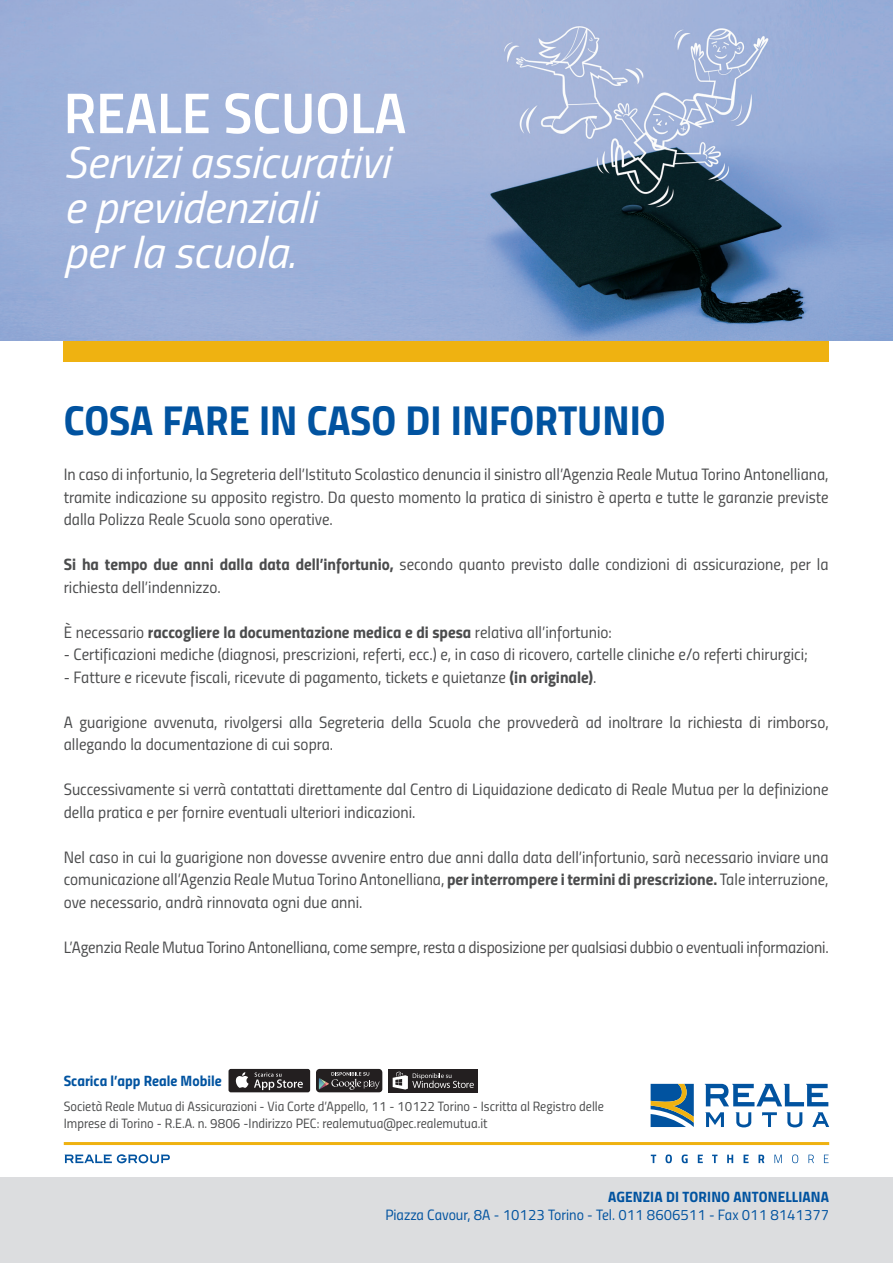
<style>
.page{position:relative;width:893px;height:1263px;background:#fff}
.page>*{position:absolute;margin:0;border:0;box-sizing:border-box;transform-origin:0 0}
.t1{font:57.6px "Titillium Semibold Upright";color:#fff}
.t2{font:italic 45px/45px "Titillium";color:#fff}
.t3{font:42px "Titillium Bold Upright";color:#0153a0}
.t4{font:16.5px/22.5px "Titillium Regular Upright";color:#4b4c4d}
.t5{font:16.5px "Titillium Bold Upright";color:#4b4c4d}
.t6{font:15px "Titillium Regular Upright";color:#0153a0}
.t7{font:15px "Titillium Bold Upright";letter-spacing:.005em;color:#0153a0}
.t8{font:13.5px/16.5px "Titillium Regular Upright";color:#4b4c4d}
.s1{font-family:"Titillium Bold Upright"}
.s2{font-family:"Titillium Regular Upright"}
</style>
<div class="page">
<div style="left:0;top:1178px;width:893px;height:85px;background:#dcdddf"></div>
<div style="left:64px;top:340px;width:765px;height:21px;background:#efb211"></div>
<svg style="left:651px;top:1084px;width:43px;height:43px;background:#517b8e"></svg>
<svg style="left:705px;top:1084px;width:123px;height:22px"></svg>
<svg style="left:705px;top:1112px;width:19px;height:15px"></svg>
<svg style="left:736px;top:1112px;width:15px;height:15px"></svg>
<svg style="left:762px;top:1112px;width:15px;height:15px"></svg>
<svg style="left:787px;top:1112px;width:15px;height:15px"></svg>
<svg style="left:812px;top:1112px;width:17px;height:15px"></svg>
<hr style="left:64px;top:1142px;width:765px;height:3px;background:#efb211">
<svg style="left:65px;top:1154px;width:105px;height:9px"></svg>
<svg style="left:651px;top:1154px;width:178px;height:9px"></svg>
<img style="left:0;top:0;width:893px;height:340px">
<div style="left:229px;top:1069px;width:81px;height:23px;background:#231f20;border-radius:2px"></div>
<svg style="left:235px;top:1072px;width:68px;height:18px"></svg>
<div style="left:388px;top:1069px;width:89px;height:23px;background:#231f20"></div>
<svg style="left:393px;top:1071px;width:81px;height:18px"></svg>
<div style="left:316px;top:1069px;width:66px;height:23px;background:#231f20;border-radius:4px"></div>
<svg style="left:319px;top:1072px;width:61px;height:18px"></svg>
<h1 class="t1" style="left:64px;top:69px;width:344px">REALE SCUOLA</h1>
<h2 class="t2" style="left:64px;top:138px;width:327px">Servizi assicurativi e previdenziali<br>per la scuola.</h2>
<h3 class="t3" style="left:64px;top:388px;width:603px">COSA FARE IN CASO DI INFORTUNIO</h3>
<p class="t4" style="left:64px;top:462px;width:766px;text-align:justify">In caso di infortunio, la Segreteria dell’Istituto Scolastico denuncia il sinistro all’Agenzia Reale Mutua Torino Antonelliana, tramite indicazione su apposito registro. Da questo momento la pratica di sinistro è aperta e tutte le garanzie previste dalla Polizza Reale Scuola sono operative.</p>
<p class="t4" style="left:64px;top:552px;width:766px"><span class="s1">Si ha tempo due anni dalla data dell’infortunio,</span> secondo quanto previsto dalle condizioni di assicurazione, per la richiesta dell’indennizzo.</p>
<p class="t5" style="left:64px;top:619px;width:550px"><span class="s2">È necessario</span> raccogliere la documentazione medica e di spesa <span class="s2">relativa all’infortunio:</span></p>
<p class="t4" style="left:64px;top:642px;width:746px">- Certificazioni mediche (diagnosi, prescrizioni, referti, ecc.) e, in caso di ricovero, cartelle cliniche e/o referti chirurgici;</p>
<p class="t4" style="left:64px;top:665px;width:534px">- Fatture e ricevute fiscali, ricevute di pagamento, tickets e quietanze <span class="s1">(in originale)</span>.</p>
<p class="t4" style="left:64px;top:710px;width:766px">A guarigione avvenuta, rivolgersi alla Segreteria della Scuola che provvederà ad inoltrare la richiesta di rimborso, allegando la documentazione di cui sopra.</p>
<p class="t4" style="left:64px;top:777px;width:766px">Successivamente si verrà contattati direttamente dal Centro di Liquidazione dedicato di Reale Mutua per la definizione della pratica e per fornire eventuali ulteriori indicazioni.</p>
<p class="t4" style="left:64px;top:845px;width:766px;text-align:justify">Nel caso in cui la guarigione non dovesse avvenire entro due anni dalla data dell’infortunio, sarà necessario inviare una comunicazione all’Agenzia Reale Mutua Torino Antonelliana, <span class="s1">per interrompere i termini di prescrizione.</span> Tale interruzione, ove necessario, andrà rinnovata ogni due anni.</p>
<p class="t4" style="left:64px;top:935px;width:766px">L’Agenzia Reale Mutua Torino Antonelliana, come sempre, resta a disposizione per qualsiasi dubbio o eventuali informazioni.</p>
<p class="t7" style="left:64px;top:1069px;width:159px">Scarica l’app Reale Mobile</p>
<p class="t8" style="left:64px;top:1098px;width:542px">Società Reale Mutua di Assicurazioni - Via Corte d’Appello, 11 - 10122 Torino - Iscritta al Registro delle<br>Imprese di Torino - R.E.A. n. 9806 -Indirizzo PEC: realemutua@pec.realemutua.it</p>
<p class="t7" style="left:608px;top:1185px;width:222px">AGENZIA DI TORINO ANTONELLIANA</p>
<p class="t6" style="left:385px;top:1204px;width:445px">Piazza Cavour, 8A - 10123 Torino - Tel. 011 8606511 - Fax 011 8141377</p>
</div>
